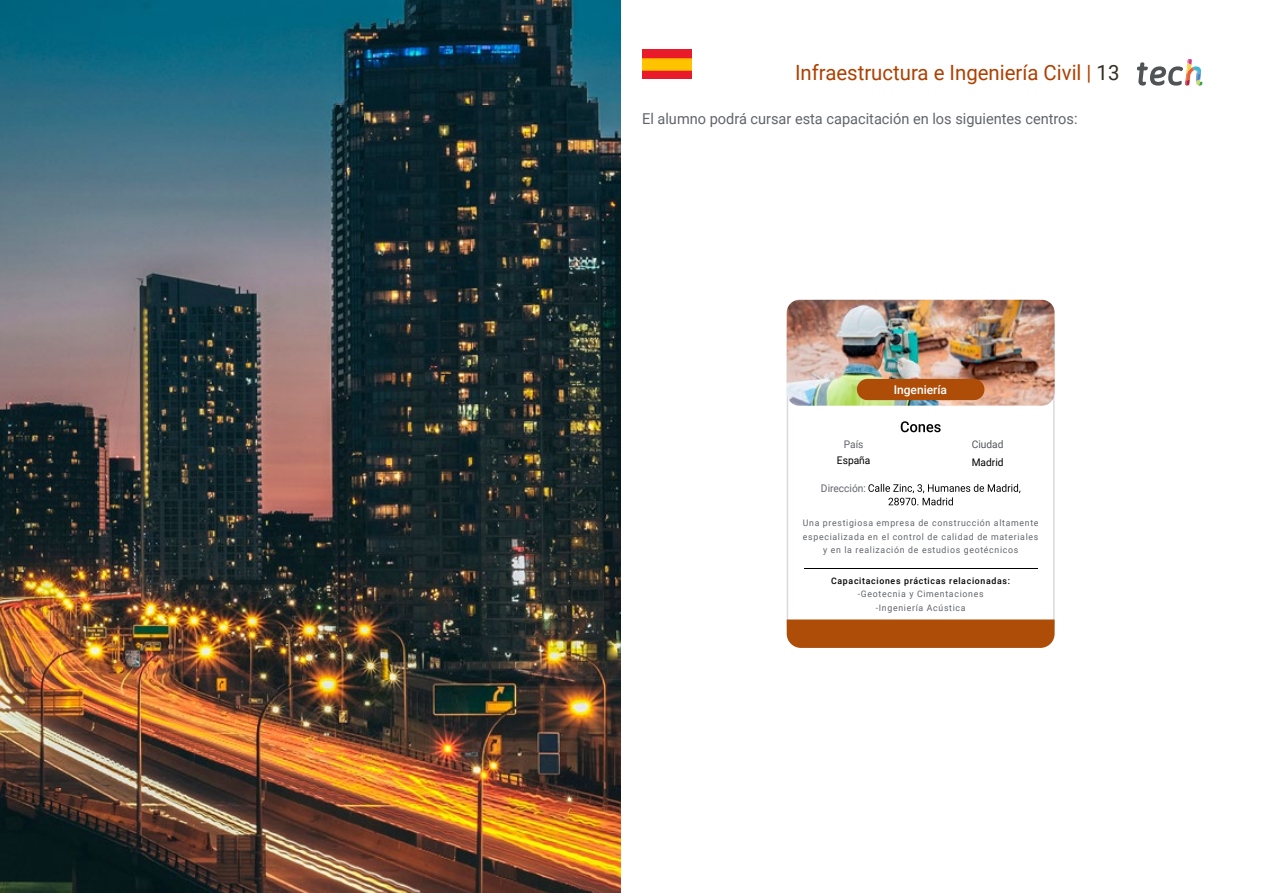
<style>
.page{position:relative;width:1263px;height:893px;background:#fff}
.page>*{position:absolute;margin:0;border:0;box-sizing:border-box;transform-origin:0 0}
.t1{font:21px "Roboto";color:#ae4000}
.t2{font:15px "Roboto";color:#61646a}
.t3{font:500 12px "Roboto";color:#fff}
.t4{font:10.5px "Roboto";color:#61646a}
.t5{font:10.5px "Roboto";color:#000}
.t6{font:10.5px "Roboto";color:#52555b}
.t7{font:9px/13.5px "Roboto";letter-spacing:.08em;color:#61646a;text-align:center}
.t8{font:500 9px "Roboto";letter-spacing:.08em;color:#000}
.s1{color:#312e20}
</style>
<div class="page">
<img style="left:0;top:0;width:621px;height:893px">
<svg style="left:786px;top:299px;width:269px;height:339px"></svg>
<img style="left:787px;top:300px;width:267px;height:106px">
<div style="left:857px;top:379px;width:127px;height:21px;background:#ae4d08;border-radius:11px"></div>
<svg style="left:787px;top:619px;width:267px;height:29px;background:#b0520f"></svg>
<hr style="left:804px;top:568px;width:233px;height:1px;background:#000">
<svg style="left:901px;top:421px;width:39px;height:11px"></svg>
<svg style="left:868px;top:484px;width:152px;height:21px"></svg>
<img style="left:642px;top:49px;width:49px;height:30px">
<svg style="left:1137px;top:59px;width:65px;height:27px"></svg>
<h1 class="t1" style="left:795px;top:57px;width:326px">Infraestructura e Ingeniería Civil | <span class="s1">13</span></h1>
<h2 class="t2" style="left:642px;top:108px;width:437px">El alumno podrá cursar esta capacitación en los siguientes centros:</h2>
<p class="t4" style="left:844px;top:437px;width:21px">País</p>
<p class="t5" style="left:837px;top:453px;width:35px">España</p>
<h3 class="t3" style="left:894px;top:381px;width:55px">Ingeniería</h3>
<p class="t6" style="left:972px;top:437px;width:33px">Ciudad</p>
<p class="t5" style="left:972px;top:455px;width:33px">Madrid</p>
<p class="t4" style="left:821px;top:481px;width:46px">Dirección:</p>
<p class="t7" style="left:803px;top:516px;width:237px">Una prestigiosa empresa de construcción altamente especializada en el control de calidad de materiales y en la realización de estudios geotécnicos</p>
<p class="t8" style="left:831px;top:575px;width:180px">Capacitaciones prácticas relacionadas:</p>
<p class="t7" style="left:858px;top:587px;width:127px">-Geotecnia y Cimentaciones -Ingeniería Acústica</p>
</div>
